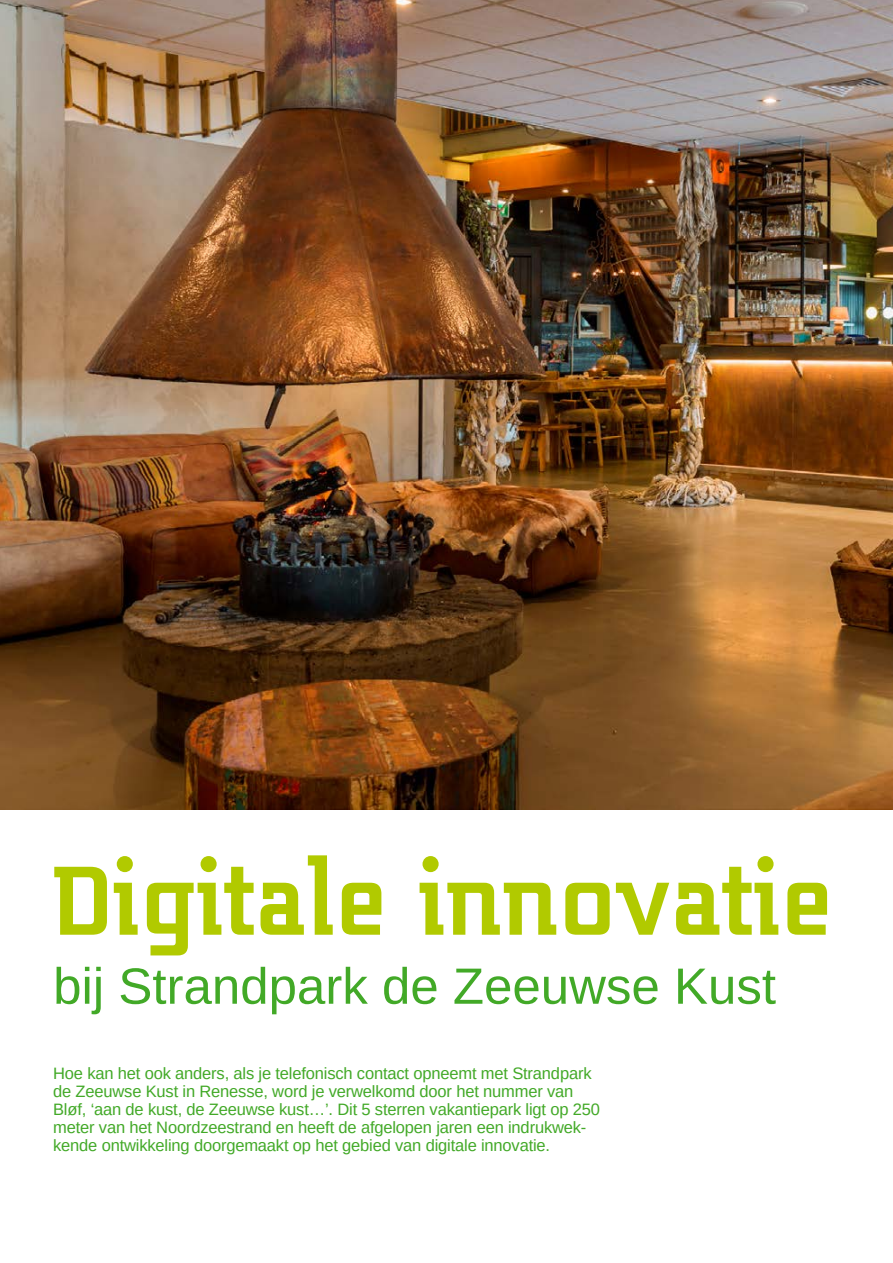
<style>
.page{position:relative;width:893px;height:1263px;background:#fff}
.page>*{position:absolute;margin:0;border:0;box-sizing:border-box;transform-origin:0 0}
.t1{font:700 114px "Midnight Kernboy";color:#b1ca00}
.t2{font:51px "Arimo";color:#42a927}
.t3{font:16.5px/18px "Arimo";letter-spacing:-.01em;color:#42a927}
</style>
<div class="page">
<img style="left:0;top:0;width:893px;height:809px">
<h1 class="t1" style="left:53px;top:837px;width:782px">Digitale innovatie</h1>
<h2 class="t2" style="left:53px;top:954px;width:724px">bij Strandpark de Zeeuwse Kust</h2>
<p class="t3" style="left:53px;top:1065px;width:548px">Hoe kan het ook anders, als je telefonisch contact opneemt met Strandpark de Zeeuwse Kust in Renesse, word je verwelkomd door het nummer van Bløf, ‘aan de kust, de Zeeuwse kust…’. Dit 5 sterren vakantiepark ligt op 250 meter van het Noordzeestrand en heeft de afgelopen jaren een indrukwek&shy;kende ontwikkeling doorgemaakt op het gebied van digitale innovatie.</p>
</div>
